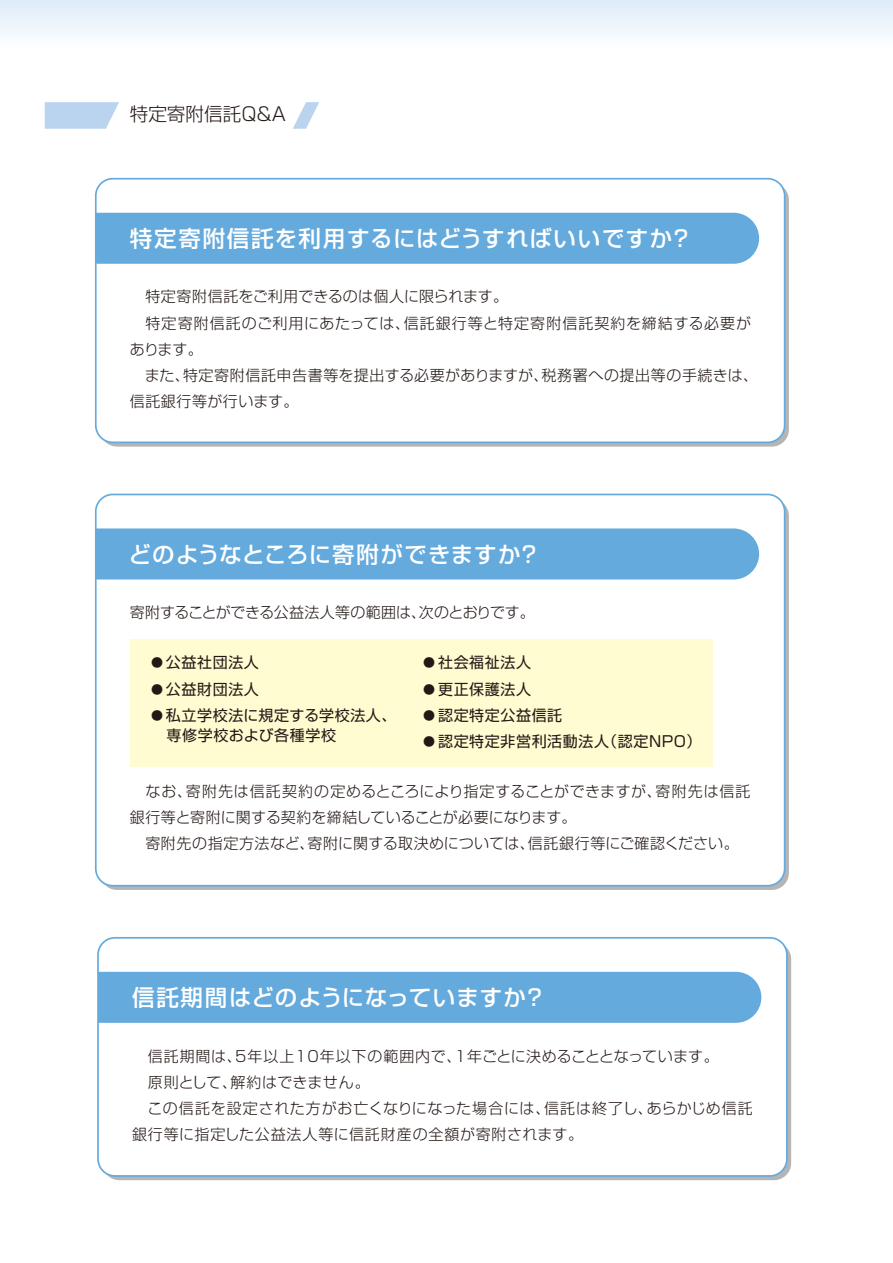
<style>
.page{position:relative;width:893px;height:1263px;background:#fff}
.page>*{position:absolute;margin:0;border:0;box-sizing:border-box;transform-origin:0 0}
.t1{font:500 22.5px "Shin Go Pro";letter-spacing:.05em;color:#fff}
.t2{font:300 18.6px "Shin Go Pro";color:#231815}
.t3{font:300 15px/26.2px "Shin Go Pro";letter-spacing:.03em;color:#231815}
.t4{font:15px/20.2px "Shin Go Pro";letter-spacing:.04em;color:#231815}
.t5{font:300 15px "Shin Go Pro";letter-spacing:.07em;color:#231815}
.t6{font:300 15px "Shin Go Pro";letter-spacing:-.015em;color:#231815}
.t7{font:300 15px "Shin Go Pro";letter-spacing:.01em;color:#231815}
.s1{font-size:12px}
</style>
<div class="page">
<div style="left:0;top:0;width:893px;height:51px;background:linear-gradient(to bottom,#ddebf9,#fff)"></div>
<div style="left:100px;top:183px;width:689px;height:264px;background:linear-gradient(to right,#adb4bb,#acb3ba);border-radius:17px"></div>
<div style="left:96px;top:179px;width:689px;height:263px;background:#fff;border-radius:17px"></div>
<div style="left:95px;top:178px;width:690px;height:265px;border:2px solid #65aadd;border-radius:17px"></div>
<div style="left:96px;top:213px;width:663px;height:51px;background:#65aadd"></div>
<div style="left:97px;top:937px;width:691px;height:240px;border:2px solid #65aadd;border-radius:17px"></div>
<div style="left:98px;top:972px;width:663px;height:51px;background:#65aadd"></div>
<div style="left:95px;top:494px;width:690px;height:392px;border:2px solid #65aadd;border-radius:17px"></div>
<div style="left:96px;top:528px;width:663px;height:51px;background:#65aadd"></div>
<div style="left:130px;top:639px;width:582px;height:128px;background:#fffcd1"></div>
<svg style="left:45px;top:102px;width:74px;height:27px"></svg>
<svg style="left:293px;top:102px;width:26px;height:27px"></svg>
<p class="t2" style="left:130px;top:99px;width:158px">特定寄附信託Q&amp;A</p>
<p class="t1" style="left:130px;top:220px;width:564px">特定寄附信託を利用するにはどうすればいいですか？</p>
<p class="t7" style="left:130px;top:284px;width:380px">　特定寄附信託をご利用できるのは個人に限られます。</p>
<p class="t5" style="left:146px;top:311px;width:607px">特定寄附信託のご利用にあたっては、信託銀行等と特定寄附信託契約を締結する必要が</p>
<p class="t3" style="left:130px;top:334px;width:74px">あります。</p>
<p class="t3" style="left:130px;top:361px;width:630px">　また、特定寄附信託申告書等を提出する必要がありますが、税務署への提出等の手続きは、</p>
<p class="t3" style="left:130px;top:387px;width:170px">信託銀行等が行います。</p>
<p class="t1" style="left:129px;top:535px;width:413px">どのようなところに寄附ができますか？</p>
<p class="t6" style="left:130px;top:600px;width:407px">寄附することができる公益法人等の範囲は、次のとおりです。</p>
<p class="t4" style="left:151px;top:651px;width:109px"><span class="s1">●</span> 公益社団法人</p>
<p class="t4" style="left:151px;top:677px;width:109px"><span class="s1">●</span> 公益財団法人</p>
<p class="t4" style="left:151px;top:703px;width:247px"><span class="s1">●</span> 私立学校法に規定する学校法人、　専修学校および各種学校</p>
<p class="t4" style="left:423px;top:651px;width:109px"><span class="s1">●</span> 社会福祉法人</p>
<p class="t4" style="left:423px;top:677px;width:109px"><span class="s1">●</span> 更正保護法人</p>
<p class="t4" style="left:423px;top:703px;width:141px"><span class="s1">●</span> 認定特定公益信託</p>
<p class="t4" style="left:423px;top:729px;width:280px"><span class="s1">●</span> 認定特定非営利活動法人（認定NPO）</p>
<p class="t3" style="left:130px;top:776px;width:622px;text-indent:16px">なお、寄附先は信託契約の定めるところにより指定することができますが、寄附先は信託銀行等と寄附に関する契約を締結していることが必要になります。<br>　寄附先の指定方法など、寄附に関する取決めについては、信託銀行等にご確認ください。</p>
<p class="t1" style="left:132px;top:979px;width:415px">信託期間はどのようになっていますか？</p>
<p class="t3" style="left:132px;top:1041px;width:622px">　信託期間は、5年以上10年以下の範囲内で、1年ごとに決めることとなっています。<br>　原則として、解約はできません。<br>　この信託を設定された方がお亡くなりになった場合には、信託は終了し、あらかじめ信託銀行等に指定した公益法人等に信託財産の全額が寄附されます。</p>
</div>
